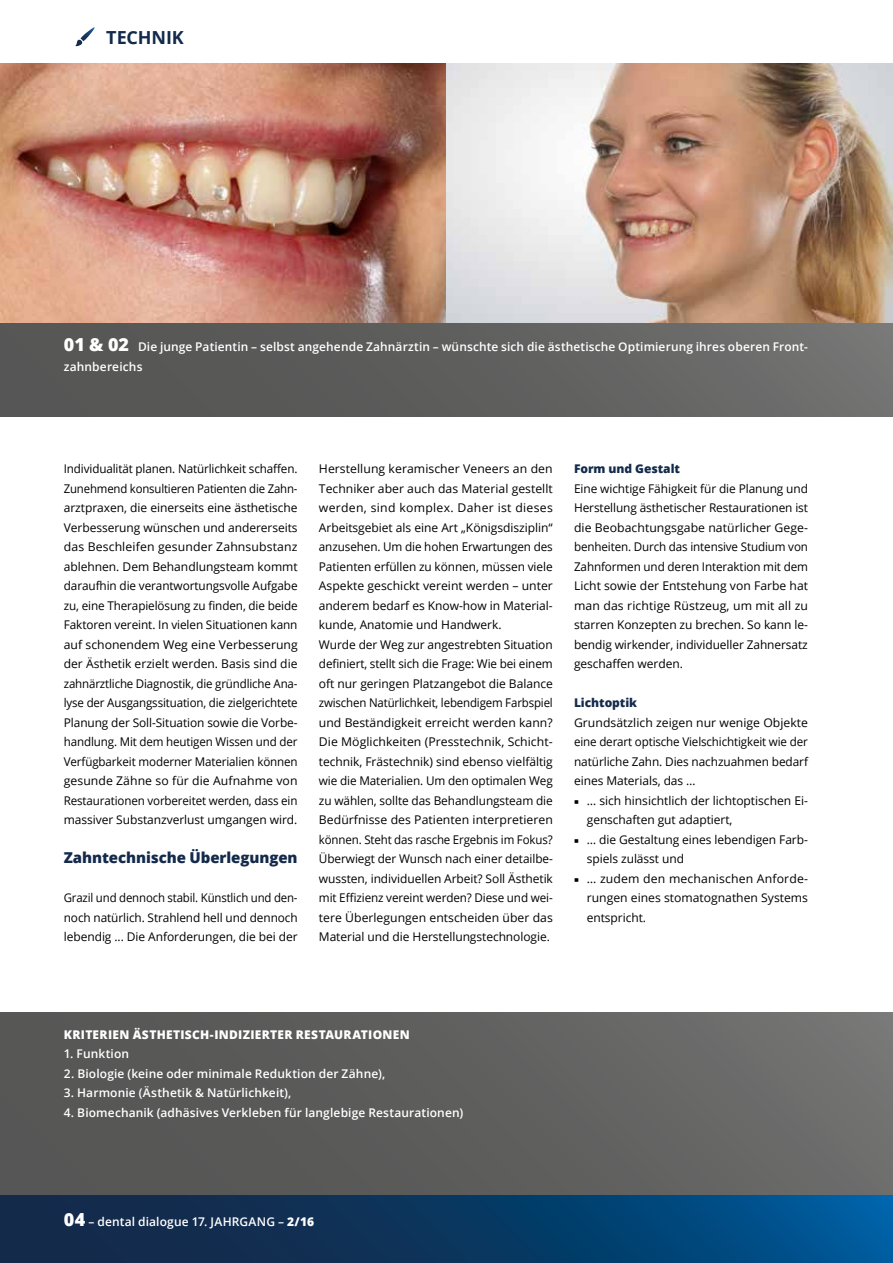
<style>
.page{position:relative;width:893px;height:1263px;background:#fff}
.page>*{position:absolute;margin:0;border:0;box-sizing:border-box;transform-origin:0 0}
.t1{font:700 18px "Open Sans";letter-spacing:-.01em;color:#132a4b}
.t2{font:800 15px "Open Sans";letter-spacing:-.005em;color:#132a4b}
.t3{font:12px/19.5px "Open Sans";letter-spacing:-.005em;color:#000;text-align:justify}
.t4{font:600 12px/19.5px "Open Sans";letter-spacing:.01em;color:#fff}
.t5{font:12px/19.5px "Open Sans";letter-spacing:-.005em;color:#000;text-align:justify;scale:.95 1}
.t6{font:800 12px "Open Sans";letter-spacing:.025em;color:#fff}
.t7{font:800 12px "Open Sans";letter-spacing:-.005em;color:#132a4b}
.s1{font-weight:800;font-size:18px}
.s2{font-family:"Entypo"}
.s3{font-weight:800}
</style>
<div class="page">
<svg style="left:0;top:1195px;width:893px;height:68px;background:#093a66"></svg>
<svg style="left:75px;top:27px;width:20px;height:19px"></svg>
<div style="left:0;top:1012px;width:893px;height:183px;background:linear-gradient(to right,#525251,#6e6e6e)"></div>
<img style="left:0;top:64px;width:893px;height:259px">
<div style="left:0;top:323px;width:893px;height:94px;background:linear-gradient(to right,#515150,#70706f)"></div>
<h1 class="t1" style="left:106px;top:24px;width:79px">TECHNIK</h1>
<p class="t4" style="left:64px;top:337px;width:746px"><span class="s1">01 &amp; 02</span> Die junge Patientin – selbst angehende Zahnärztin – wünschte sich die ästhetische Optimierung ihres oberen Front&shy;zahnbereichs</p>
<p class="t3" style="left:64px;top:459px;width:235px">Individualität planen. Natürlichkeit schaffen.<br>Zunehmend konsultieren Patienten die Zahn&shy;arztpraxen, die einerseits eine ästhetische Verbesserung wünschen und andererseits das Beschleifen gesunder Zahnsubstanz ablehnen. Dem Behandlungsteam kommt daraufhin die verantwortungsvolle Aufgabe zu, eine Therapielösung zu finden, die beide Faktoren vereint. In vielen Situationen kann auf schonendem Weg eine Verbesserung der Ästhetik erzielt werden. Basis sind die zahnärztliche Diagnostik, die gründliche Ana&shy;lyse der Ausgangssituation, die zielgerichtete Planung der Soll-Situation sowie die Vorbe&shy;handlung. Mit dem heutigen Wissen und der Verfügbarkeit moderner Materialien können gesunde Zähne so für die Aufnahme von Restaurationen vorbereitet werden, dass ein massiver Substanzverlust umgangen wird.</p>
<p class="t2" style="left:64px;top:846px;width:235px">Zahntechnische Überlegungen</p>
<p class="t5" style="left:64px;top:888px;width:248px">Grazil und dennoch stabil. Künstlich und den&shy;noch natürlich. Strahlend hell und dennoch lebendig ... Die Anforderungen, die bei der</p>
<p class="t3" style="left:319px;top:459px;width:235px;text-align:left">Herstellung keramischer Veneers an den Techniker aber auch das Material gestellt werden, sind komplex. Daher ist dieses Arbeitsgebiet als eine Art „Königsdisziplin“ anzusehen. Um die hohen Erwartungen des Patienten erfüllen zu können, müssen viele Aspekte geschickt vereint werden – unter anderem bedarf es Know-how in Material&shy;kunde, Anatomie und Handwerk.<br>Wurde der Weg zur angestrebten Situation definiert, stellt sich die Frage: Wie bei einem oft nur geringen Platzangebot die Balance zwischen Natürlichkeit, lebendigem Farbspiel und Beständigkeit erreicht werden kann?<br>Die Möglichkeiten (Presstechnik, Schicht&shy;technik, Frästechnik) sind ebenso vielfältig wie die Materialien. Um den optimalen Weg zu wählen, sollte das Behandlungsteam die Bedürfnisse des Patienten interpretieren können. Steht das rasche Ergebnis im Fokus?<br>Überwiegt der Wunsch nach einer detailbe&shy;wussten, individuellen Arbeit? Soll Ästhetik mit Effizienz vereint werden? Diese und wei&shy;tere Überlegungen entscheiden über das Material und die Herstellungstechnologie.</p>
<p class="t7" style="left:574px;top:460px;width:107px">Form und Gestalt</p>
<p class="t3" style="left:574px;top:478px;width:235px">Eine wichtige Fähigkeit für die Planung und Herstellung ästhetischer Restaurationen ist die Beobachtungsgabe natürlicher Gege&shy;benheiten. Durch das intensive Studium von Zahnformen und deren Interaktion mit dem Licht sowie der Entstehung von Farbe hat man das richtige Rüstzeug, um mit all zu starren Konzepten zu brechen. So kann le&shy;bendig wirkender, individueller Zahnersatz geschaffen werden.</p>
<p class="t7" style="left:574px;top:694px;width:65px">Lichtoptik</p>
<p class="t3" style="left:574px;top:712px;width:235px">Grundsätzlich zeigen nur wenige Objekte eine derart optische Vielschichtigkeit wie der natürliche Zahn. Dies nachzuahmen bedarf eines Materials, das …</p>
<p class="t3" style="left:587px;top:790px;width:223px;text-indent:-13px"><span class="s2">■</span> … sich hinsichtlich der lichtoptischen Ei&shy;genschaften gut adaptiert,</p>
<p class="t3" style="left:587px;top:829px;width:223px;text-indent:-13px"><span class="s2">■</span> … die Gestaltung eines lebendigen Farb&shy;spiels zulässt und</p>
<p class="t3" style="left:587px;top:868px;width:223px;text-indent:-13px"><span class="s2">■</span> … zudem den mechanischen Anforde&shy;rungen eines stomatognathen Systems entspricht.</p>
<p class="t6" style="left:64px;top:1025px;width:348px">KRITERIEN ÄSTHETISCH-INDIZIERTER RESTAURATIONEN</p>
<p class="t4" style="left:64px;top:1044px;width:67px">1. Funktion</p>
<p class="t4" style="left:64px;top:1063px;width:323px">2. Biologie (keine oder minimale Reduktion der Zähne),</p>
<p class="t4" style="left:64px;top:1083px;width:229px">3. Harmonie (Ästhetik &amp; Natürlichkeit),</p>
<p class="t4" style="left:64px;top:1102px;width:401px">4. Biomechanik (adhäsives Verkleben für langlebige Restaurationen)</p>
<p class="t4" style="left:64px;top:1211px;width:252px"><span class="s1">04</span> – dental dialogue 17. JAHRGANG – <span class="s3">2/16</span></p>
</div>
